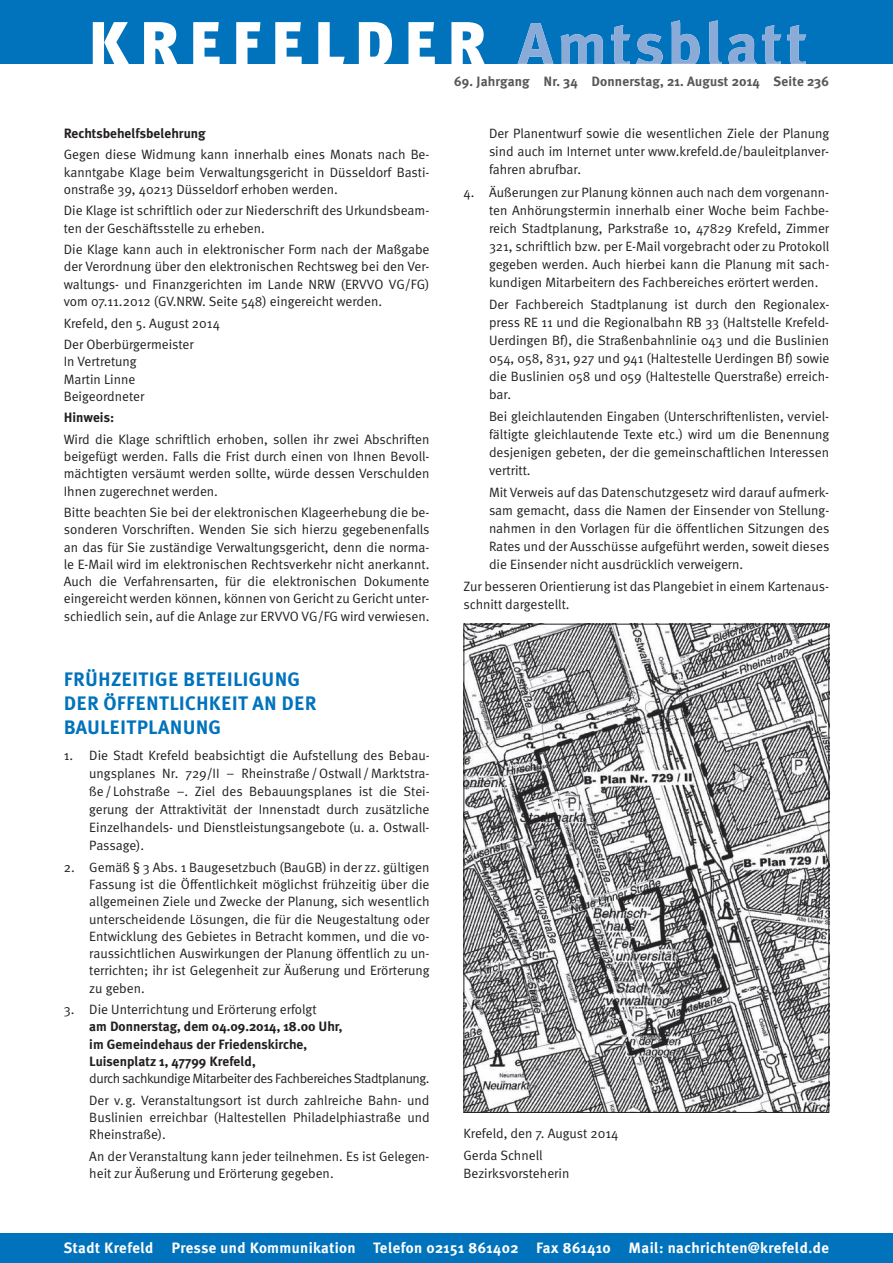
<style>
.page{position:relative;width:893px;height:1263px;background:#fff}
.page>*{position:absolute;margin:0;border:0;box-sizing:border-box;transform-origin:0 0}
.t1{font:700 19.5px/24px "Meta Plus";letter-spacing:.01em;color:#0073bc}
.t2{font:700 15px "Meta Plus";letter-spacing:.025em;color:#fff}
.t3{font:13.5px/17.2px "Meta Normal";color:#231f20;text-align:justify}
.t4{font:700 13.5px/17.2px "Meta Plus";color:#231f20}
.t5{font:13.5px/21.5px "Meta Normal";letter-spacing:-.03em;color:#231f20}
.t6{font:700 13.5px "Meta Plus";letter-spacing:.01em;color:#57585a}
</style>
<div class="page">
<div style="left:0;top:0;width:893px;height:64px;background:#0073bc"></div>
<svg style="left:93px;top:22px;width:392px;height:42px"></svg>
<svg style="left:517px;top:20px;width:289px;height:44px"></svg>
<div style="left:0;top:1233px;width:893px;height:30px;background:#0073bc"></div>
<img style="left:465px;top:626px;width:362px;height:485px">
<p class="t4" style="left:64px;top:126px;width:143px">Rechtsbehelfsbelehrung</p>
<p class="t3" style="left:64px;top:147px;width:367px">Gegen diese Widmung kann innerhalb eines Monats nach Be&shy;kanntgabe Klage beim Verwaltungsgericht in Düsseldorf Basti&shy;onstraße 39, 40213 Düsseldorf erhoben werden.</p>
<p class="t3" style="left:64px;top:203px;width:367px">Die Klage ist schriftlich oder zur Niederschrift des Urkundsbeam&shy;ten der Geschäftsstelle zu erheben.</p>
<p class="t3" style="left:64px;top:242px;width:367px">Die Klage kann auch in elektronischer Form nach der Maßgabe der Verordnung über den elektronischen Rechtsweg bei den Ver&shy;waltungs- und Finanzgerichten im Lande NRW (ERVVO VG/FG) vom 07.11.2012 (GV.NRW. Seite 548) eingereicht werden.</p>
<p class="t3" style="left:64px;top:313px;width:158px;line-height:21.5px">Krefeld, den 5. August 2014<br>Der Oberbürgermeister</p>
<p class="t3" style="left:64px;top:354px;width:82px;text-align:left">In Vertretung<br>Martin Linne<br>Beigeordneter</p>
<p class="t4" style="left:64px;top:410px;width:52px">Hinweis:</p>
<p class="t3" style="left:64px;top:431px;width:367px">Wird die Klage schriftlich erhoben, sollen ihr zwei Abschriften beigefügt werden. Falls die Frist durch einen von Ihnen Bevoll&shy;mächtigten versäumt werden sollte, würde dessen Verschulden Ihnen zugerechnet werden.</p>
<p class="t3" style="left:64px;top:505px;width:367px">Bitte beachten Sie bei der elektronischen Klageerhebung die be&shy;sonderen Vorschriften. Wenden Sie sich hierzu gegebenenfalls an das für Sie zuständige Verwaltungsgericht, denn die norma&shy;le E-Mail wird im elektronischen Rechtsverkehr nicht anerkannt.<br>Auch die Verfahrensarten, für die elektronischen Dokumente eingereicht werden können, können von Gericht zu Gericht unter&shy;schiedlich sein, auf die Anlage zur ERVVO VG/FG wird verwiesen.</p>
<h1 class="t1" style="left:64px;top:668px;width:254px">FRÜHZEITIGE BETEILIGUNG<br>DER ÖFFENTLICHKEIT AN DER<br>BAULEITPLANUNG</h1>
<p class="t3" style="left:89px;top:748px;width:342px;line-height:18px;text-indent:-26px">1. Die Stadt Krefeld beabsichtigt die Aufstellung des Bebau&shy;ungsplanes Nr. 729/II – Rheinstraße / Ostwall / Marktstra&shy;ße / Lohstraße –. Ziel des Bebauungsplanes ist die Stei&shy;gerung der Attraktivität der Innenstadt durch zusätzliche Einzelhandels- und Dienstleistungsangebote (u. a. Ostwall-Passage).</p>
<p class="t3" style="left:89px;top:859px;width:342px;text-indent:-26px">2. Gemäß § 3 Abs. 1 Baugesetzbuch (BauGB) in der zz. gültigen Fassung ist die Öffentlichkeit möglichst frühzeitig über die allgemeinen Ziele und Zwecke der Planung, sich wesentlich unterscheidende Lösungen, die für die Neugestaltung oder Entwicklung des Gebietes in Betracht kommen, und die vo&shy;raussichtlichen Auswirkungen der Planung öffentlich zu un&shy;terrichten; ihr ist Gelegenheit zur Äußerung und Erörterung zu geben.</p>
<p class="t3" style="left:64px;top:1002px;width:254px">3. Die Unterrichtung und Erörterung erfolgt</p>
<p class="t4" style="left:89px;top:1019px;width:255px">am Donnerstag, dem 04.09.2014, 18.00 Uhr, im Gemeindehaus der Friedenskirche,<br>Luisenplatz 1, 47799 Krefeld,</p>
<p class="t5" style="left:89px;top:1069px;width:342px">durch sachkundige Mitarbeiter des Fachbereiches Stadtplanung.<br>Der v. g. Veranstaltungsort ist durch zahlreiche Bahn- und</p>
<p class="t3" style="left:89px;top:1110px;width:342px">Buslinien erreichbar (Haltestellen Philadelphiastraße und<br>Rheinstraße).</p>
<p class="t3" style="left:89px;top:1148px;width:342px">An der Veranstaltung kann jeder teilnehmen. Es ist Gelegen&shy;heit zur Äußerung und Erörterung gegeben.</p>
<p class="t6" style="left:454px;top:76px;width:377px">69. Jahrgang Nr. 34 Donnerstag, 21. August 2014 Seite 236</p>
<p class="t3" style="left:489px;top:126px;width:342px;line-height:18px">Der Planentwurf sowie die wesentlichen Ziele der Planung sind auch im Internet unter www.krefeld.de/bauleitplanver&shy;fahren abrufbar.</p>
<p class="t3" style="left:489px;top:184px;width:342px;line-height:18px;text-indent:-26px">4. Äußerungen zur Planung können auch nach dem vorgenann&shy;ten Anhörungstermin innerhalb einer Woche beim Fachbe&shy;reich Stadtplanung, Parkstraße 10, 47829 Krefeld, Zimmer 321, schriftlich bzw. per E-Mail vorgebracht oder zu Protokoll gegeben werden. Auch hierbei kann die Planung mit sach&shy;kundigen Mitarbeitern des Fachbereiches erörtert werden.</p>
<p class="t3" style="left:489px;top:296px;width:342px;line-height:18px">Der Fachbereich Stadtplanung ist durch den Regionalex&shy;press RE 11 und die Regionalbahn RB 33 (Haltstelle Krefeld-Uerdingen Bf), die Straßenbahnlinie 043 und die Buslinien 054, 058, 831, 927 und 941 (Haltestelle Uerdingen Bf) sowie die Buslinien 058 und 059 (Haltestelle Querstraße) erreich&shy;bar.</p>
<p class="t3" style="left:489px;top:408px;width:342px;line-height:18px">Bei gleichlautenden Eingaben (Unterschriftenlisten, verviel&shy;fältigte gleichlautende Texte etc.) wird um die Benennung desjenigen gebeten, der die gemeinschaftlichen Interessen vertritt.</p>
<p class="t3" style="left:489px;top:485px;width:342px;line-height:18px">Mit Verweis auf das Datenschutzgesetz wird darauf aufmerk&shy;sam gemacht, dass die Namen der Einsender von Stellung&shy;nahmen in den Vorlagen für die öffentlichen Sitzungen des Rates und der Ausschüsse aufgeführt werden, soweit dieses die Einsender nicht ausdrücklich verweigern.</p>
<p class="t3" style="left:463px;top:579px;width:367px;line-height:18px">Zur besseren Orientierung ist das Plangebiet in einem Kartenaus&shy;schnitt dargestellt.</p>
<p class="t3" style="left:463px;top:1123px;width:156px;line-height:22.2px">Krefeld, den 7. August 2014<br>Gerda Schnell</p>
<p class="t3" style="left:463px;top:1166px;width:107px">Bezirksvorsteherin</p>
<p class="t2" style="left:64px;top:1242px;width:767px">Stadt Krefeld Presse und Kommunikation Telefon 02151 861402 Fax 861410 Mail: nachrichten@krefeld.de</p>
</div>
